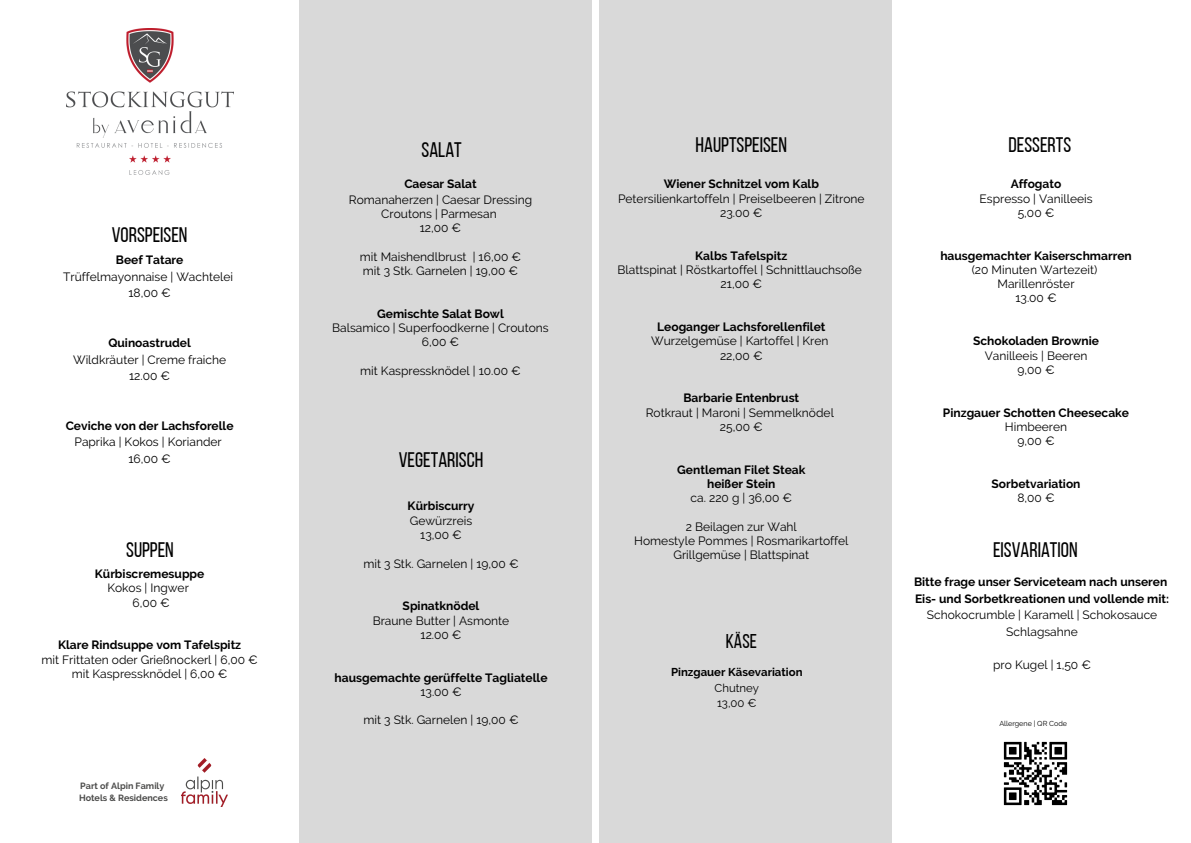
<style>
.page{position:relative;width:1191px;height:843px;background:#fff}
.page>*{position:absolute;margin:0;border:0;box-sizing:border-box;transform-origin:0 0}
.t1{font:21px "Bebas Neue";color:#000}
.t2{font:19.9px "Bebas Neue";color:#000}
.t3{font:12px "Raleway";color:#000}
.t4{font:700 12px "Raleway";color:#000}
.t5{font:700 11.4px "Raleway";color:#000}
.t6{font:11.4px "Raleway";color:#000}
.t7{font:700 9px "Raleway";color:#4c4c4b}
.t8{font:7.2px "Raleway";color:#000}
</style>
<div class="page">
<div style="left:299px;top:0;width:293px;height:842px;background:#d9d9d9"></div>
<div style="left:600px;top:0;width:291px;height:842px;background:#d9d9d9"></div>
<img style="left:181px;top:758px;width:46px;height:47px">
<img style="left:66px;top:29px;width:168px;height:146px">
<img style="left:1003px;top:741px;width:65px;height:65px">
<p class="t1" style="left:112px;top:227px;width:77px">VORSPEISEN</p>
<p class="t4" style="left:116px;top:253px;width:69px">Beef Tatare</p>
<p class="t3" style="left:63px;top:269px;width:171px">Trüffelmayonnaise | Wachtelei</p>
<p class="t3" style="left:128px;top:286px;width:44px">18,00 €</p>
<p class="t4" style="left:108px;top:335px;width:84px">Quinoastrudel</p>
<p class="t3" style="left:73px;top:352px;width:154px">Wildkräuter | Creme fraiche</p>
<p class="t3" style="left:129px;top:368px;width:43px">12.00 €</p>
<p class="t4" style="left:66px;top:418px;width:169px">Ceviche von der Lachsforelle</p>
<p class="t3" style="left:74px;top:434px;width:149px">Paprika | Kokos | Koriander</p>
<p class="t3" style="left:128px;top:451px;width:44px">16,00 €</p>
<p class="t1" style="left:126px;top:541px;width:49px">SUPPEN</p>
<p class="t4" style="left:95px;top:566px;width:111px">Kürbiscremesuppe</p>
<p class="t3" style="left:107px;top:581px;width:83px">Kokos | Ingwer</p>
<p class="t3" style="left:132px;top:595px;width:39px">6,00 €</p>
<p class="t4" style="left:58px;top:638px;width:185px">Klare Rindsuppe vom Tafelspitz</p>
<p class="t3" style="left:41px;top:652px;width:218px">mit Frittaten oder Grießnockerl | 6,00 €</p>
<p class="t3" style="left:72px;top:666px;width:157px">mit Kaspressknödel | 6,00 €</p>
<p class="t7" style="left:80px;top:780px;width:86px">Part of Alpin Family</p>
<p class="t7" style="left:79px;top:792px;width:90px">Hotels &amp; Residences</p>
<p class="t1" style="left:421px;top:141px;width:42px">SALAT</p>
<p class="t1" style="left:1008px;top:136px;width:64px">DESSERTS</p>
<p class="t4" style="left:1010px;top:177px;width:52px">Affogato</p>
<p class="t3" style="left:979px;top:191px;width:114px">Espresso | Vanilleeis</p>
<p class="t3" style="left:1017px;top:205px;width:38px">5,00 €</p>
<p class="t4" style="left:940px;top:248px;width:193px">hausgemachter Kaiserschmarren</p>
<p class="t3" style="left:971px;top:262px;width:127px">(20 Minuten Wartezeit)</p>
<p class="t3" style="left:997px;top:277px;width:78px">Marillenröster</p>
<p class="t3" style="left:1015px;top:291px;width:43px">13.00 €</p>
<p class="t4" style="left:972px;top:334px;width:128px">Schokoladen Brownie</p>
<p class="t3" style="left:984px;top:348px;width:104px">Vanilleeis | Beeren</p>
<p class="t3" style="left:1017px;top:362px;width:39px">9,00 €</p>
<p class="t4" style="left:942px;top:405px;width:188px">Pinzgauer Schotten Cheesecake</p>
<p class="t3" style="left:1004px;top:419px;width:64px">Himbeeren</p>
<p class="t3" style="left:1017px;top:434px;width:39px">9,00 €</p>
<p class="t4" style="left:991px;top:476px;width:90px">Sorbetvariation</p>
<p class="t3" style="left:1017px;top:491px;width:39px">8,00 €</p>
<p class="t1" style="left:695px;top:136px;width:93px">HAUPTSPEISEN</p>
<p class="t4" style="left:663px;top:177px;width:157px">Wiener Schnitzel vom Kalb</p>
<p class="t3" style="left:618px;top:191px;width:248px">Petersilienkartoffeln | Preiselbeeren | Zitrone</p>
<p class="t3" style="left:720px;top:205px;width:44px">23.00 €</p>
<p class="t4" style="left:695px;top:248px;width:94px">Kalbs Tafelspitz</p>
<p class="t3" style="left:617px;top:262px;width:246px">Blattspinat | Röstkartoffel | Schnittlauchsoße</p>
<p class="t3" style="left:720px;top:277px;width:43px">21,00 €</p>
<p class="t4" style="left:657px;top:319px;width:170px">Leoganger Lachsforellenfilet</p>
<p class="t3" style="left:651px;top:334px;width:179px">Wurzelgemüse | Kartoffel | Kren</p>
<p class="t3" style="left:720px;top:348px;width:44px">22,00 €</p>
<p class="t4" style="left:683px;top:391px;width:117px">Barbarie Entenbrust</p>
<p class="t3" style="left:645px;top:405px;width:190px">Rotkraut | Maroni | Semmelknödel</p>
<p class="t3" style="left:719px;top:419px;width:44px">25,00 €</p>
<p class="t4" style="left:677px;top:462px;width:130px">Gentleman Filet Steak</p>
<p class="t4" style="left:707px;top:476px;width:70px">heißer Stein</p>
<p class="t3" style="left:690px;top:491px;width:103px">ca. 220 g | 36,00 €</p>
<p class="t3" style="left:685px;top:519px;width:112px">2 Beilagen zur Wahl</p>
<p class="t3" style="left:634px;top:533px;width:216px">Homestyle Pommes | Rosmarikartoffel</p>
<p class="t3" style="left:673px;top:548px;width:137px">Grillgemüse | Blattspinat</p>
<p class="t4" style="left:404px;top:176px;width:74px">Caesar Salat</p>
<p class="t3" style="left:349px;top:192px;width:185px">Romanaherzen | Caesar Dressing</p>
<p class="t3" style="left:381px;top:206px;width:117px">Croutons | Parmesan</p>
<p class="t3" style="left:420px;top:221px;width:43px">12,00 €</p>
<p class="t3" style="left:360px;top:249px;width:163px">mit Maishendlbrust | 16,00 €</p>
<p class="t3" style="left:363px;top:263px;width:157px">mit 3 Stk. Garnelen | 19,00 €</p>
<p class="t4" style="left:377px;top:306px;width:128px">Gemischte Salat Bowl</p>
<p class="t3" style="left:332px;top:321px;width:218px">Balsamico | Superfoodkerne | Croutons</p>
<p class="t3" style="left:422px;top:335px;width:39px">6,00 €</p>
<p class="t3" style="left:360px;top:363px;width:162px">mit Kaspressknödel | 10.00 €</p>
<p class="t1" style="left:399px;top:451px;width:86px">VEGETARISCH</p>
<p class="t4" style="left:407px;top:499px;width:68px">Kürbiscurry</p>
<p class="t3" style="left:410px;top:513px;width:64px">Gewürzreis</p>
<p class="t3" style="left:420px;top:527px;width:43px">13,00 €</p>
<p class="t3" style="left:363px;top:556px;width:157px">mit 3 Stk. Garnelen | 19,00 €</p>
<p class="t4" style="left:402px;top:599px;width:78px">Spinatknödel</p>
<p class="t3" style="left:373px;top:613px;width:138px">Braune Butter | Asmonte</p>
<p class="t3" style="left:420px;top:627px;width:43px">12.00 €</p>
<p class="t4" style="left:334px;top:670px;width:214px">hausgemachte gerüffelte Tagliatelle</p>
<p class="t3" style="left:420px;top:684px;width:43px">13.00 €</p>
<p class="t3" style="left:363px;top:713px;width:157px">mit 3 Stk. Garnelen | 19,00 €</p>
<p class="t1" style="left:992px;top:541px;width:86px">EISVARIATION</p>
<p class="t4" style="left:914px;top:574px;width:255px">Bitte frage unser Serviceteam nach unseren</p>
<p class="t4" style="left:915px;top:591px;width:255px">Eis- und Sorbetkreationen und vollende mit:</p>
<p class="t3" style="left:926px;top:607px;width:232px">Schokocrumble | Karamell | Schokosauce</p>
<p class="t3" style="left:1006px;top:624px;width:73px">Schlagsahne</p>
<p class="t3" style="left:993px;top:657px;width:99px">pro Kugel | 1,50 €</p>
<p class="t2" style="left:725px;top:633px;width:33px">KÄSE</p>
<p class="t5" style="left:671px;top:665px;width:133px">Pinzgauer Käsevariation</p>
<p class="t6" style="left:714px;top:680px;width:46px">Chutney</p>
<p class="t6" style="left:717px;top:696px;width:41px">13,00 €</p>
<p class="t8" style="left:999px;top:719px;width:69px">Allergene | QR Code</p>
</div>
